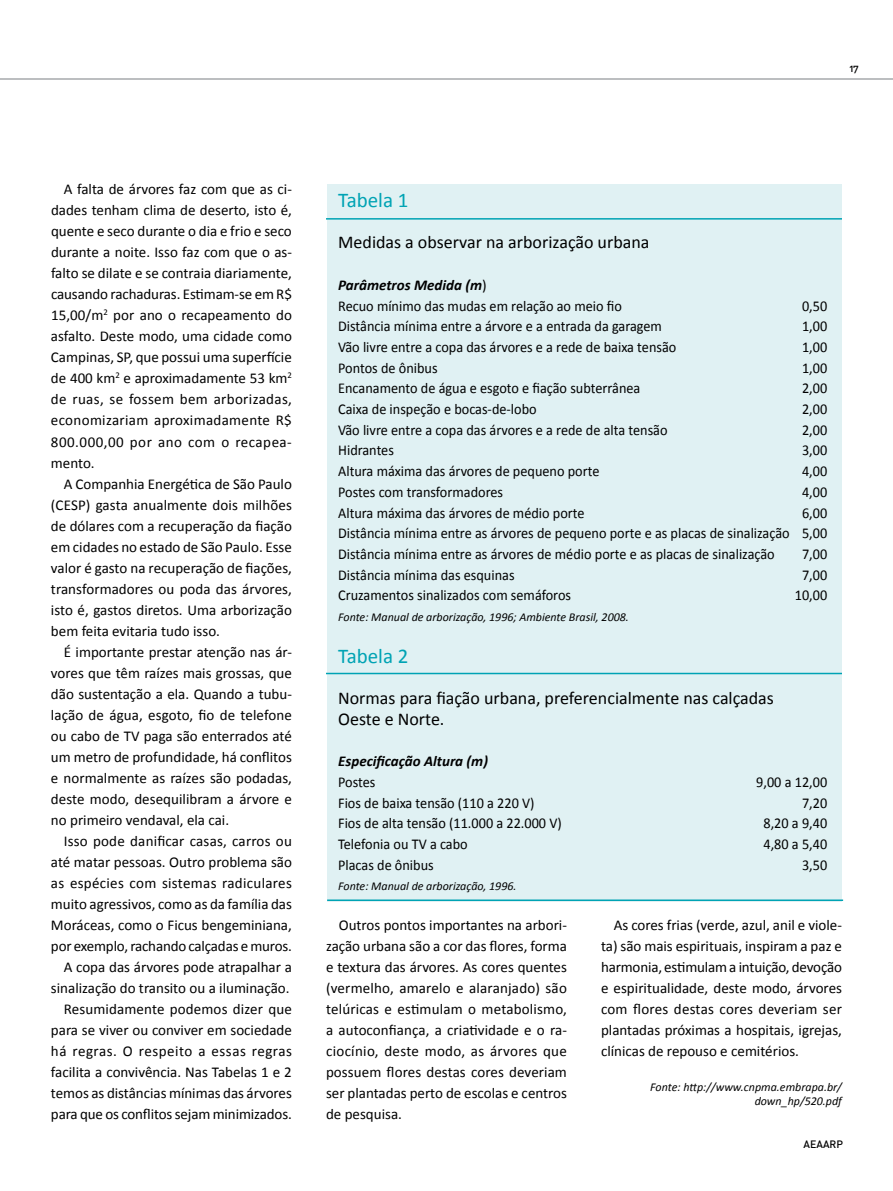
<style>
.page{position:relative;width:893px;height:1191px;background:#fff}
.page>*{position:absolute;margin:0;border:0;box-sizing:border-box;transform-origin:0 0}
.t1{font:21px "Calibri";color:#00a3b4}
.t2{font:18px/20.7px "Calibri";color:#000}
.t3{font:15px/21px "Calibri";color:#000;text-align:justify}
.t4{font:15px/20.7px "Calibri";color:#000;text-align:justify;scale:.95 1}
.t5{font:italic 700 15px "Calibri";color:#000}
.t6{font:italic 12px/14.4px "Calibri";color:#000;text-align:right}
.t7{font:500 10.5px "DIN Alternate";color:#000}
.s1{font-weight:700;font-style:italic}
</style>
<div class="page">
<hr style="left:0;top:78px;width:893px;height:2px;background:#bcbec0">
<div style="left:327px;top:184px;width:514px;height:717px;background:#e0f1f3"></div>
<hr style="left:326px;top:673px;width:516px;height:1px;background:#00a3b4">
<hr style="left:326px;top:218px;width:516px;height:2px;background:#00a3b4">
<hr style="left:327px;top:899px;width:516px;height:2px;background:#00a3b4">
<p class="t7" style="left:850px;top:62px;width:10px">17</p>
<p class="t3" style="left:51px;top:179px;width:242px;text-indent:13px">A falta de árvores faz com que as ci&shy;dades tenham clima de deserto, isto é, quente e seco durante o dia e frio e seco durante a noite. Isso faz com que o as&shy;falto se dilate e se contraia diariamente, causando rachaduras. Estimam-se em R$ 15,00/m<sup>2</sup> por ano o recapeamento do asfalto. Deste modo, uma cidade como Campinas, SP, que possui uma superfície de 400 km<sup>2</sup> e aproximadamente 53 km<sup>2 </sup>de ruas, se fossem bem arborizadas, economizariam aproximadamente R$ 800.000,00 por ano com o recapea&shy;mento.</p>
<p class="t3" style="left:51px;top:473px;width:242px;text-indent:13px">A Companhia Energética de São Paulo (CESP) gasta anualmente dois milhões de dólares com a recuperação da fiação em cidades no estado de São Paulo. Esse valor é gasto na recuperação de fiações, transformadores ou poda das árvores, isto é, gastos diretos. Uma arborização bem feita evitaria tudo isso.</p>
<p class="t3" style="left:51px;top:641px;width:242px;text-indent:13px">É importante prestar atenção nas ár&shy;vores que têm raízes mais grossas, que dão sustentação a ela. Quando a tubu&shy;lação de água, esgoto, fio de telefone ou cabo de TV paga são enterrados até um metro de profundidade, há conflitos e normalmente as raízes são podadas, deste modo, desequilibram a árvore e no primeiro vendaval, ela cai.</p>
<p class="t3" style="left:51px;top:830px;width:242px;text-align:right">Isso pode danificar casas, carros ou até matar pessoas. Outro problema são as espécies com sistemas radiculares muito agressivos, como as da família das Moráceas, como o Ficus bengeminiana, por exemplo, rachando calçadas e muros.<br>A copa das árvores pode atrapalhar a sinalização do transito ou a iluminação.<br>Resumidamente podemos dizer que para se viver ou conviver em sociedade há regras. O respeito a essas regras facilita a convivência. Nas Tabelas 1 e 2 temos as distâncias mínimas das árvores para que os conflitos sejam minimizados.</p>
<h1 class="t1" style="left:338px;top:187px;width:72px">Tabela 1</h1>
<p class="t2" style="left:338px;top:232px;width:313px">Medidas a observar na arborização urbana</p>
<p class="t3" style="left:338px;top:274px;width:285px"><span class="s1">Parâmetros Medida (m</span>)<br>Recuo mínimo das mudas em relação ao meio fio</p>
<p class="t4" style="left:802px;top:295px;width:28px">0,50</p>
<p class="t4" style="left:338px;top:316px;width:342px">Distância mínima entre a árvore e a entrada da garagem</p>
<p class="t4" style="left:802px;top:316px;width:28px">1,00</p>
<p class="t4" style="left:338px;top:337px;width:357px">Vão livre entre a copa das árvores e a rede de baixa tensão</p>
<p class="t4" style="left:802px;top:337px;width:28px">1,00</p>
<p class="t4" style="left:338px;top:357px;width:106px">Pontos de ônibus</p>
<p class="t4" style="left:802px;top:357px;width:28px">1,00</p>
<p class="t4" style="left:338px;top:378px;width:320px">Encanamento de água e esgoto e fiação subterrânea</p>
<p class="t4" style="left:802px;top:378px;width:28px">2,00</p>
<p class="t4" style="left:338px;top:399px;width:210px">Caixa de inspeção e bocas-de-lobo</p>
<p class="t4" style="left:802px;top:399px;width:28px">2,00</p>
<p class="t4" style="left:338px;top:419px;width:348px">Vão livre entre a copa das árvores e a rede de alta tensão</p>
<p class="t4" style="left:802px;top:419px;width:28px">2,00</p>
<p class="t4" style="left:338px;top:440px;width:60px">Hidrantes</p>
<p class="t4" style="left:802px;top:440px;width:28px">3,00</p>
<p class="t4" style="left:338px;top:461px;width:277px">Altura máxima das árvores de pequeno porte</p>
<p class="t4" style="left:802px;top:461px;width:28px">4,00</p>
<p class="t4" style="left:338px;top:481px;width:175px">Postes com transformadores</p>
<p class="t4" style="left:802px;top:481px;width:28px">4,00</p>
<p class="t4" style="left:338px;top:502px;width:261px">Altura máxima das árvores de médio porte</p>
<p class="t4" style="left:338px;top:502px;width:516px;text-indent:464px">6,00<br>Distância mínima entre as árvores de pequeno porte e as placas de sinalização 5,00<br>Distância mínima entre as árvores de médio porte e as placas de sinalização</p>
<p class="t4" style="left:802px;top:544px;width:28px">7,00</p>
<p class="t4" style="left:338px;top:564px;width:187px">Distância mínima das esquinas</p>
<p class="t4" style="left:802px;top:564px;width:28px">7,00</p>
<p class="t4" style="left:338px;top:585px;width:247px">Cruzamentos sinalizados com semáforos</p>
<p class="t4" style="left:795px;top:585px;width:36px">10,00</p>
<p class="t6" style="left:338px;top:609px;width:292px">Fonte: Manual de arborização, 1996; Ambiente Brasil, 2008.</p>
<h1 class="t1" style="left:338px;top:642px;width:72px">Tabela 2</h1>
<p class="t2" style="left:338px;top:687px;width:437px">Normas para fiação urbana, preferencialmente nas calçadas<br>Oeste e Norte.</p>
<p class="t5" style="left:338px;top:751px;width:151px">Especificação Altura (m)</p>
<p class="t4" style="left:338px;top:771px;width:41px">Postes</p>
<p class="t4" style="left:756px;top:771px;width:76px">9,00 a 12,00</p>
<p class="t4" style="left:338px;top:792px;width:208px">Fios de baixa tensão (110 a 220 V)</p>
<p class="t4" style="left:802px;top:792px;width:28px">7,20</p>
<p class="t4" style="left:338px;top:813px;width:237px">Fios de alta tensão (11.000 a 22.000 V)</p>
<p class="t4" style="left:763px;top:813px;width:69px">8,20 a 9,40</p>
<p class="t4" style="left:338px;top:833px;width:138px">Telefonia ou TV a cabo</p>
<p class="t4" style="left:763px;top:833px;width:69px">4,80 a 5,40</p>
<p class="t4" style="left:338px;top:854px;width:102px">Placas de ônibus</p>
<p class="t4" style="left:802px;top:854px;width:28px">3,50</p>
<p class="t6" style="left:338px;top:878px;width:180px">Fonte: Manual de arborização, 1996.</p>
<p class="t3" style="left:326px;top:914px;width:242px;text-indent:13px">Outros pontos importantes na arbori&shy;zação urbana são a cor das flores, forma e textura das árvores. As cores quentes (vermelho, amarelo e alaranjado) são telúricas e estimulam o metabolismo, a autoconfiança, a criatividade e o ra&shy;ciocínio, deste modo, as árvores que possuem flores destas cores deveriam ser plantadas perto de escolas e centros de pesquisa.</p>
<p class="t3" style="left:601px;top:914px;width:242px;text-indent:13px">As cores frias (verde, azul, anil e viole&shy;ta) são mais espirituais, inspiram a paz e harmonia, estimulam a intuição, devoção e espiritualidade, deste modo, árvores com flores destas cores deveriam ser plantadas próximas a hospitais, igrejas, clínicas de repouso e cemitérios.</p>
<p class="t6" style="left:650px;top:1079px;width:193px">Fonte: http://www.cnpma.embrapa.br/ down_hp/520.pdf</p>
<p class="t7" style="left:804px;top:1137px;width:8px">AEAA</p>
<p class="t7" style="left:830px;top:1137px;width:15px">RP</p>
</div>
